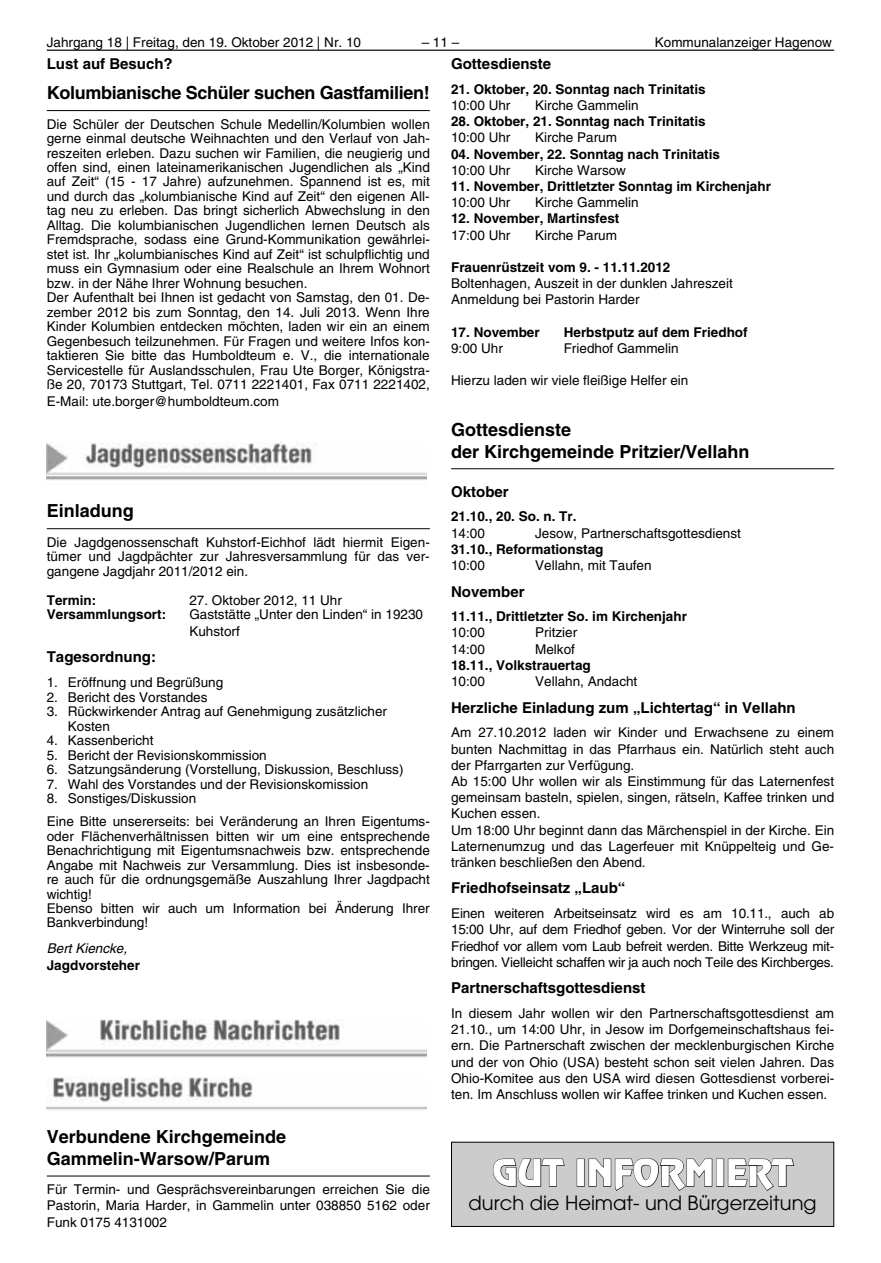
<style>
.page{position:relative;width:881px;height:1263px;background:#fff}
.page>*{position:absolute;margin:0;border:0;box-sizing:border-box;transform-origin:0 0}
.t1{font:33px "Revue LT";color:#fff}
.t2{font:19.5px "Avant Garde LT";color:#000}
.t3{font:700 18px/21.9px "Helvetica LT";color:#000}
.t4{font:700 18px "Helvetica LT";letter-spacing:-.02em;color:#000}
.t5{font:700 15px "Helvetica LT";color:#000}
.t6{font:13.5px/14.5px "Helvetica LT";color:#000}
.t7{font:700 13.5px "Helvetica LT";color:#000}
.t8{font:italic 13.5px "Helvetica LT";color:#000}
</style>
<div class="page">
<hr style="left:47px;top:50px;width:786px;height:1px;background:#000">
<hr style="left:47px;top:110px;width:382px;height:1px;background:#000">
<hr style="left:47px;top:528px;width:382px;height:1px;background:#000">
<hr style="left:47px;top:1176px;width:382px;height:1px;background:#000">
<img style="left:47px;top:442px;width:379px;height:38px">
<img style="left:47px;top:1019px;width:379px;height:39px">
<img style="left:47px;top:1076px;width:379px;height:34px">
<hr style="left:451px;top:468px;width:382px;height:1px;background:#000">
<div style="left:451px;top:1142px;width:382px;height:84px;background:#ccc"></div>
<svg style="left:492px;top:1158px;width:72px;height:29px"></svg>
<svg style="left:588px;top:1158px;width:124px;height:33px"></svg>
<div style="left:716px;top:1159px;width:7px;height:27px;border:1px solid #000"></div>
<svg style="left:727px;top:1158px;width:67px;height:33px"></svg>
<div style="left:451px;top:1142px;width:382px;height:85px;border:1px solid #000"></div>
<p class="t6" style="left:47px;top:35px;width:315px">Jahrgang 18 | Freitag, den 19. Oktober 2012 | Nr. 10</p>
<p class="t6" style="left:421px;top:35px;width:39px">– 11 –</p>
<p class="t6" style="left:654px;top:35px;width:179px">Kommunalanzeiger Hagenow</p>
<p class="t5" style="left:47px;top:55px;width:127px">Lust auf Besuch?</p>
<h3 class="t4" style="left:47px;top:82px;width:384px">Kolumbianische Schüler suchen Gastfamilien!</h3>
<p class="t6" style="left:47px;top:116px;width:384px">Die Schüler der Deutschen Schule Medellin/Kolumbien wollen gerne einmal deutsche Weihnachten und den Verlauf von Jah&shy;reszeiten erleben. Dazu suchen wir Familien, die neugierig und offen sind, einen lateinamerikanischen Jugendlichen als „Kind auf Zeit“ (15 - 17 Jahre) aufzunehmen. Spannend ist es, mit und durch das „kolumbianische Kind auf Zeit“ den eigenen All&shy;tag neu zu erleben. Das bringt sicherlich Abwechslung in den Alltag. Die kolumbianischen Jugendlichen lernen Deutsch als Fremdsprache, sodass eine Grund-Kommunikation gewährlei&shy;stet ist. Ihr „kolumbianisches Kind auf Zeit“ ist schulpflichtig und muss ein Gymnasium oder eine Realschule an Ihrem Wohnort bzw. in der Nähe Ihrer Wohnung besuchen.<br>Der Aufenthalt bei Ihnen ist gedacht von Samstag, den 01. De&shy;zember 2012 bis zum Sonntag, den 14. Juli 2013. Wenn Ihre Kinder Kolumbien entdecken möchten, laden wir ein an einem Gegenbesuch teilzunehmen. Für Fragen und weitere Infos kon&shy;taktieren Sie bitte das Humboldteum e. V., die internationale Servicestelle für Auslandsschulen, Frau Ute Borger, Königstra&shy;ße 20, 70173 Stuttgart, Tel. 0711 2221401, Fax 0711 2221402,</p>
<p class="t6" style="left:47px;top:394px;width:234px">E-Mail: ute.borger@humboldteum.com</p>
<p class="t5" style="left:451px;top:55px;width:102px">Gottesdienste</p>
<p class="t7" style="left:451px;top:81px;width:256px">21. Oktober, 20. Sonntag nach Trinitatis</p>
<p class="t6" style="left:451px;top:98px;width:61px">10:00 Uhr</p>
<p class="t6" style="left:535px;top:98px;width:105px">Kirche Gammelin</p>
<p class="t7" style="left:451px;top:113px;width:256px">28. Oktober, 21. Sonntag nach Trinitatis</p>
<p class="t6" style="left:451px;top:130px;width:61px">10:00 Uhr</p>
<p class="t6" style="left:535px;top:130px;width:83px">Kirche Parum</p>
<p class="t7" style="left:451px;top:145px;width:270px">04. November, 22. Sonntag nach Trinitatis</p>
<p class="t6" style="left:451px;top:163px;width:61px">10:00 Uhr</p>
<p class="t6" style="left:535px;top:163px;width:92px">Kirche Warsow</p>
<p class="t7" style="left:451px;top:178px;width:321px">11. November, Drittletzter Sonntag im Kirchenjahr</p>
<p class="t6" style="left:451px;top:195px;width:61px">10:00 Uhr</p>
<p class="t6" style="left:535px;top:195px;width:105px">Kirche Gammelin</p>
<p class="t7" style="left:451px;top:210px;width:170px">12. November, Martinsfest</p>
<p class="t6" style="left:451px;top:227px;width:61px">17:00 Uhr</p>
<p class="t6" style="left:535px;top:227px;width:83px">Kirche Parum</p>
<p class="t7" style="left:451px;top:259px;width:221px">Frauenrüstzeit vom 9. - 11.11.2012</p>
<p class="t6" style="left:451px;top:275px;width:283px;line-height:16.2px">Boltenhagen, Auszeit in der dunklen Jahreszeit<br>Anmeldung bei Pastorin Harder</p>
<p class="t7" style="left:451px;top:324px;width:90px">17. November</p>
<p class="t7" style="left:563px;top:324px;width:185px">Herbstputz auf dem Friedhof</p>
<p class="t6" style="left:451px;top:341px;width:53px">9:00 Uhr</p>
<p class="t6" style="left:563px;top:341px;width:116px">Friedhof Gammelin</p>
<p class="t6" style="left:451px;top:373px;width:239px">Hierzu laden wir viele fleißige Helfer ein</p>
<h3 class="t3" style="left:451px;top:418px;width:300px">Gottesdienste<br>der Kirchgemeinde Pritzier/Vellahn</h3>
<p class="t5" style="left:451px;top:482px;width:59px">Oktober</p>
<p class="t7" style="left:451px;top:508px;width:127px">21.10., 20. So. n. Tr.</p>
<p class="t6" style="left:451px;top:526px;width:35px">14:00</p>
<p class="t6" style="left:535px;top:526px;width:207px">Jesow, Partnerschaftsgottesdienst</p>
<p class="t7" style="left:451px;top:541px;width:154px">31.10., Reformationstag</p>
<p class="t6" style="left:451px;top:558px;width:35px">10:00</p>
<p class="t6" style="left:535px;top:558px;width:118px">Vellahn, mit Taufen</p>
<p class="t5" style="left:451px;top:582px;width:75px">November</p>
<p class="t7" style="left:451px;top:608px;width:237px">11.11., Drittletzter So. im Kirchenjahr</p>
<p class="t6" style="left:451px;top:625px;width:35px">10:00</p>
<p class="t6" style="left:535px;top:625px;width:43px">Pritzier</p>
<p class="t6" style="left:451px;top:642px;width:35px">14:00</p>
<p class="t6" style="left:535px;top:642px;width:41px">Melkof</p>
<p class="t7" style="left:451px;top:657px;width:141px">18.11., Volkstrauertag</p>
<p class="t6" style="left:451px;top:674px;width:35px">10:00</p>
<p class="t6" style="left:535px;top:674px;width:104px">Vellahn, Andacht</p>
<p class="t5" style="left:451px;top:698px;width:346px">Herzliche Einladung zum „Lichtertag“ in Vellahn</p>
<p class="t6" style="left:451px;top:724px;width:384px;line-height:16.2px">Am 27.10.2012 laden wir Kinder und Erwachsene zu einem bunten Nachmittag in das Pfarrhaus ein. Natürlich steht auch der Pfarrgarten zur Verfügung.<br>Ab 15:00 Uhr wollen wir als Einstimmung für das Laternenfest gemeinsam basteln, spielen, singen, rätseln, Kaffee trinken und Kuchen essen.<br>Um 18:00 Uhr beginnt dann das Märchenspiel in der Kirche. Ein Laternenumzug und das Lagerfeuer mit Knüppelteig und Ge&shy;tränken beschließen den Abend.</p>
<p class="t5" style="left:451px;top:879px;width:176px">Friedhofseinsatz „Laub“</p>
<p class="t6" style="left:451px;top:905px;width:384px;line-height:16.2px;text-align:justify">Einen weiteren Arbeitseinsatz wird es am 10.11., auch ab 15:00 Uhr, auf dem Friedhof geben. Vor der Winterruhe soll der Friedhof vor allem vom Laub befreit werden. Bitte Werkzeug mit&shy;bringen. Vielleicht schaffen wir ja auch noch Teile des Kirchberges.</p>
<p class="t5" style="left:451px;top:979px;width:196px">Partnerschaftsgottesdienst</p>
<p class="t6" style="left:451px;top:1005px;width:384px;line-height:16.2px;text-align:justify">In diesem Jahr wollen wir den Partnerschaftsgottesdienst am 21.10., um 14:00 Uhr, in Jesow im Dorfgemeinschaftshaus fei&shy;ern. Die Partnerschaft zwischen der mecklenburgischen Kirche und der von Ohio (USA) besteht schon seit vielen Jahren. Das Ohio-Komitee aus den USA wird diesen Gottesdienst vorberei&shy;ten. Im Anschluss wollen wir Kaffee trinken und Kuchen essen.</p>
<h3 class="t3" style="left:47px;top:500px;width:89px">Einladung</h3>
<p class="t6" style="left:47px;top:535px;width:384px;text-align:justify">Die Jagdgenossenschaft Kuhstorf-Eichhof lädt hiermit Eigen&shy;tümer und Jagdpächter zur Jahresversammlung für das ver&shy;gangene Jagdjahr 2011/2012 ein.</p>
<p class="t7" style="left:47px;top:592px;width:51px">Termin:</p>
<p class="t6" style="left:189px;top:592px;width:154px">27. Oktober 2012, 11 Uhr</p>
<p class="t7" style="left:47px;top:606px;width:121px">Versammlungsort:</p>
<p class="t6" style="left:189px;top:606px;width:235px;line-height:16.5px">Gaststätte „Unter den Linden“ in 19230<br>Kuhstorf</p>
<p class="t5" style="left:47px;top:648px;width:111px">Tagesordnung:</p>
<p class="t6" style="left:47px;top:675px;width:178px">1. Eröffnung und Begrüßung</p>
<p class="t6" style="left:47px;top:690px;width:162px">2. Bericht des Vorstandes</p>
<p class="t6" style="left:68px;top:704px;width:320px;text-indent:-21px">3. Rückwirkender Antrag auf Genehmigung zusätzlicher<br>Kosten</p>
<p class="t6" style="left:47px;top:733px;width:108px">4. Kassenbericht</p>
<p class="t6" style="left:47px;top:748px;width:221px">5. Bericht der Revisionskommission</p>
<p class="t6" style="left:47px;top:762px;width:358px">6. Satzungsänderung (Vorstellung, Diskussion, Beschluss)</p>
<p class="t6" style="left:47px;top:776px;width:323px">7. Wahl des Vorstandes und der Revisionskomission</p>
<p class="t6" style="left:47px;top:787px;width:384px;line-height:23px">8. Sonstiges/Diskussion<br>Eine Bitte unsererseits: bei Veränderung an Ihren Eigentums-</p>
<p class="t6" style="left:47px;top:828px;width:384px">oder Flächenverhältnissen bitten wir um eine entsprechende Benachrichtigung mit Eigentumsnachweis bzw. entsprechende Angabe mit Nachweis zur Versammlung. Dies ist insbesonde&shy;re auch für die ordnungsgemäße Auszahlung Ihrer Jagdpacht wichtig!<br>Ebenso bitten wir auch um Information bei Änderung Ihrer Bankverbindung!</p>
<p class="t8" style="left:47px;top:941px;width:82px">Bert Kiencke,</p>
<p class="t7" style="left:47px;top:957px;width:95px">Jagdvorsteher</p>
<h3 class="t3" style="left:47px;top:1125px;width:241px">Verbundene Kirchgemeinde<br>Gammelin-Warsow/Parum</h3>
<p class="t6" style="left:47px;top:1181px;width:384px;line-height:16.5px;text-align:justify">Für Termin- und Gesprächsvereinbarungen erreichen Sie die Pastorin, Maria Harder, in Gammelin unter 038850 5162 oder Funk 0175 4131002</p>
<h1 class="t1" style="left:492px;top:1151px;width:301px">GUT INFORMIERT</h1>
<h2 class="t2" style="left:468px;top:1191px;width:349px">durch die Heimat- und Bürgerzeitung</h2>
</div>
